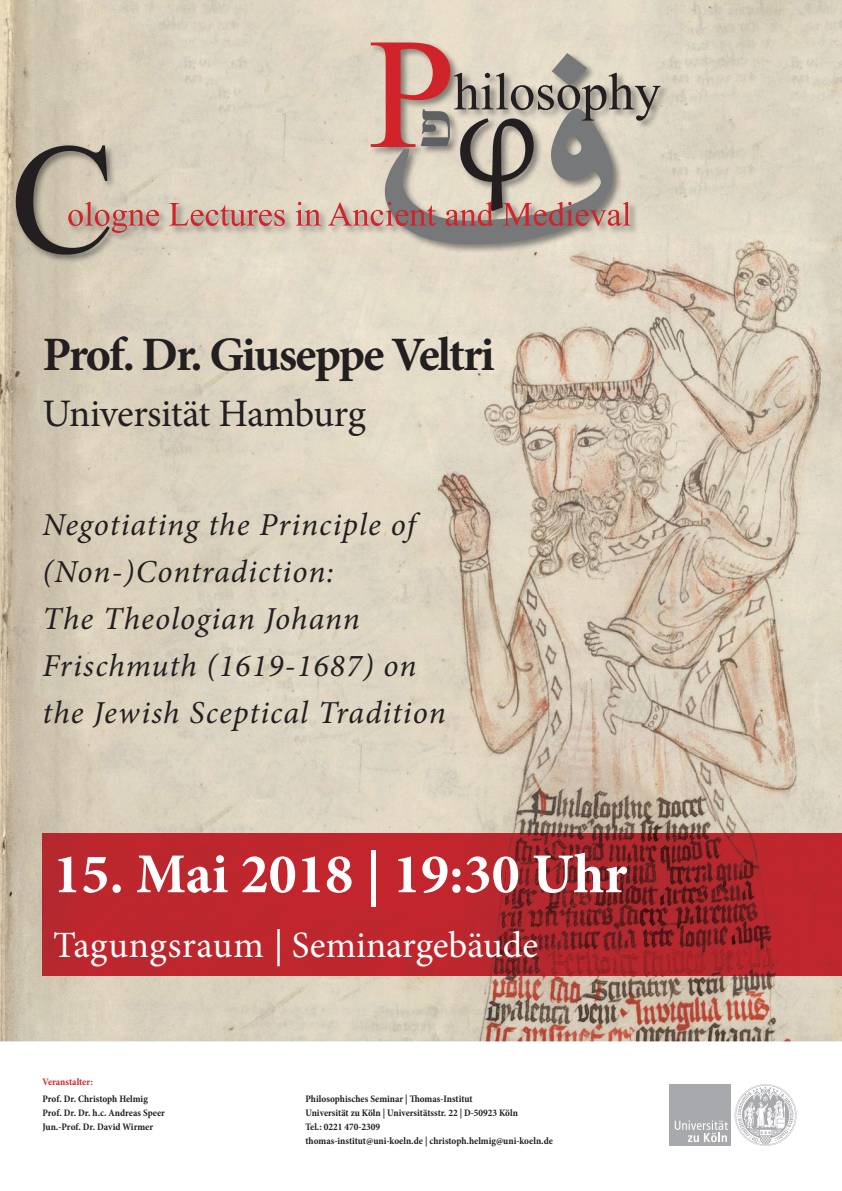
<style>
.page{position:relative;width:842px;height:1191px;background:#fff}
.page>*{position:absolute;margin:0;border:0;box-sizing:border-box;transform-origin:0 0}
.t1{font:700 56.3px "Minion Pro";color:#fff}
.t2{font:700 48px "Minion Pro";letter-spacing:-.045em;color:#231f20}
.t3{font:39px "Minion Pro";letter-spacing:-.02em;color:#231f20}
.t4{font:37.1px "Minion Pro";color:#fff}
.t5{font:italic 32px/47px "Minion Pro";letter-spacing:.03em;color:#231f20}
.t6{font:700 condensed 10px/14px "Minion Pro";color:#231f20}
.t7{font:700 condensed 10px "Minion Pro";letter-spacing:-.005em;color:#d1232a}
</style>
<div class="page">
<img style="left:0;top:0;width:842px;height:1041px">
<div style="left:670px;top:1084px;width:61px;height:61px;background:#a8a9ad"></div>
<svg style="left:675px;top:1120px;width:53px;height:22px"></svg>
<svg style="left:735px;top:1084px;width:61px;height:61px"></svg>
<img style="left:14px;top:41px;width:656px;height:223px">
<svg style="left:16px;top:43px;width:644px;height:212px;background:#c6b7a9"></svg>
<img style="left:43px;top:833px;width:799px;height:142px">
<h2 class="t2" style="left:43px;top:320px;width:454px">Prof. Dr. Giuseppe Veltri</h2>
<h3 class="t3" style="left:43px;top:387px;width:325px">Universität Hamburg</h3>
<h3 class="t5" style="left:43px;top:501px;width:405px">Negotiating the Principle of (Non-)Contradiction:<br>The Theologian Johann<br>Frischmuth (1619-1687) on the Jewish Sceptical Tradition</h3>
<h1 class="t1" style="left:53px;top:834px;width:575px">15. Mai 2018 | 19:30 Uhr</h1>
<h3 class="t4" style="left:53px;top:920px;width:487px">Tagungsraum | Seminargebäude</h3>
<p class="t7" style="left:43px;top:1075px;width:52px">Veranstalter:</p>
<p class="t6" style="left:43px;top:1091px;width:124px">Prof. Dr. Christoph Helmig<br>Prof. Dr. Dr. h.c. Andreas Speer<br>Jun.-Prof. Dr. David Wirmer</p>
<p class="t6" style="left:305px;top:1091px;width:249px">Philosophisches Seminar | omas-Institut<br>Universität zu Köln | Universitätsstr. 22 | D-50923 Köln<br>Tel.: 0221 470-2309<br>thomas-institut@uni-koeln.de | christoph.helmig@uni-koeln.de</p>
</div>
